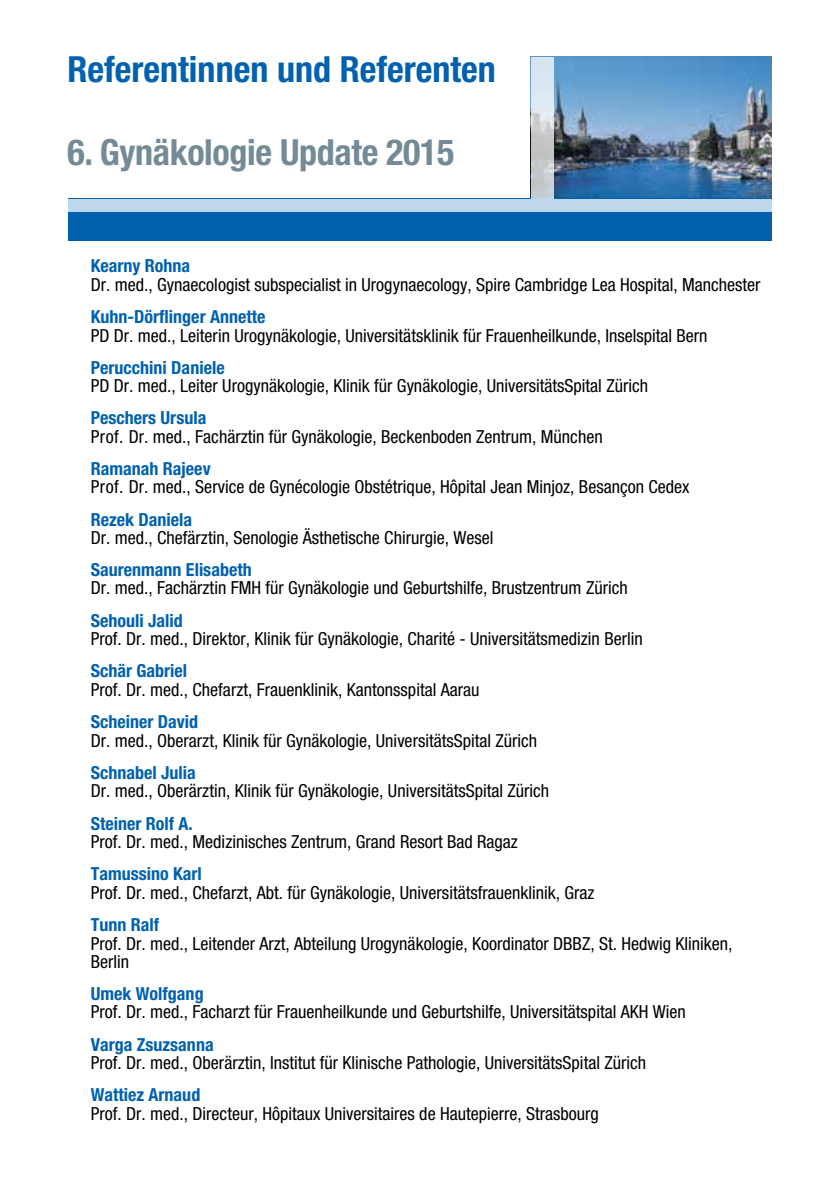
<style>
.page{position:relative;width:840px;height:1191px;background:#fff}
.page>*{position:absolute;margin:0;border:0;box-sizing:border-box;transform-origin:0 0}
.t1{font:700 condensed 36px "Helvetica Neue LT Std";color:#0061af}
.t2{font:700 condensed 36px "Helvetica Neue LT Std";letter-spacing:-.01em;color:#748a96}
.t3{font:condensed 18px/18px "Helvetica Neue LT Std";color:#000}
.t4{font:700 condensed 18px "Helvetica Neue LT Std";color:#0061af}
</style>
<div class="page">
<img style="left:553px;top:57px;width:218px;height:142px">
<div style="left:68px;top:199px;width:703px;height:42px;background:#0061af"></div>
<svg style="left:530px;top:57px;width:23px;height:142px;background:#c9d1d8"></svg>
<div style="left:68px;top:199px;width:703px;height:12px;background:#bfd7ea"></div>
<h1 class="t1" style="left:67px;top:48px;width:429px">Referentinnen und Referenten</h1>
<h1 class="t2" style="left:67px;top:130px;width:388px">6. Gynäkologie Update 2015</h1>
<p class="t4" style="left:91px;top:255px;width:101px">Kearny Rohna</p>
<p class="t3" style="left:91px;top:275px;width:671px">Dr. med., Gynaecologist subspecialist in Urogynaecology, Spire Cambridge Lea Hospital, Manchester</p>
<p class="t4" style="left:91px;top:306px;width:176px">Kuhn-Dörflinger Annette</p>
<p class="t3" style="left:91px;top:326px;width:618px">PD Dr. med., Leiterin Urogynäkologie, Universitätsklinik für Frauenheilkunde, Inselspital Bern</p>
<p class="t4" style="left:91px;top:357px;width:135px">Perucchini Daniele</p>
<p class="t3" style="left:91px;top:376px;width:558px">PD Dr. med., Leiter Urogynäkologie, Klinik für Gynäkologie, UniversitätsSpital Zürich</p>
<p class="t4" style="left:91px;top:407px;width:117px">Peschers Ursula</p>
<p class="t3" style="left:91px;top:427px;width:513px">Prof. Dr. med., Fachärztin für Gynäkologie, Beckenboden Zentrum, München</p>
<p class="t4" style="left:91px;top:457px;width:121px">Ramanah Rajeev</p>
<p class="t3" style="left:91px;top:478px;width:600px">Prof. Dr. med., Service de Gynécologie Obstétrique, Hôpital Jean Minjoz, Besançon Cedex</p>
<p class="t4" style="left:91px;top:508px;width:103px">Rezek Daniela</p>
<p class="t3" style="left:91px;top:528px;width:404px">Dr. med., Chefärztin, Senologie Ästhetische Chirurgie, Wesel</p>
<p class="t4" style="left:91px;top:558px;width:162px">Saurenmann Elisabeth</p>
<p class="t3" style="left:91px;top:579px;width:538px">Dr. med., Fachärztin FMH für Gynäkologie und Geburtshilfe, Brustzentrum Zürich</p>
<p class="t4" style="left:91px;top:609px;width:94px">Sehouli Jalid</p>
<p class="t3" style="left:91px;top:629px;width:553px">Prof. Dr. med., Direktor, Klinik für Gynäkologie, Charité - Universitätsmedizin Berlin</p>
<p class="t4" style="left:91px;top:660px;width:98px">Schär Gabriel</p>
<p class="t3" style="left:91px;top:680px;width:390px">Prof. Dr. med., Chefarzt, Frauenklinik, Kantonsspital Aarau</p>
<p class="t4" style="left:91px;top:711px;width:109px">Scheiner David</p>
<p class="t3" style="left:91px;top:731px;width:447px">Dr. med., Oberarzt, Klinik für Gynäkologie, UniversitätsSpital Zürich</p>
<p class="t4" style="left:91px;top:761px;width:107px">Schnabel Julia</p>
<p class="t3" style="left:91px;top:782px;width:459px">Dr. med., Oberärztin, Klinik für Gynäkologie, UniversitätsSpital Zürich</p>
<p class="t4" style="left:91px;top:812px;width:104px">Steiner Rolf A.</p>
<p class="t3" style="left:91px;top:832px;width:428px">Prof. Dr. med., Medizinisches Zentrum, Grand Resort Bad Ragaz</p>
<p class="t4" style="left:91px;top:863px;width:112px">Tamussino Karl</p>
<p class="t3" style="left:91px;top:883px;width:505px">Prof. Dr. med., Chefarzt, Abt. für Gynäkologie, Universitätsfrauenklinik, Graz</p>
<p class="t4" style="left:91px;top:913px;width:70px">Tunn Ralf</p>
<p class="t3" style="left:91px;top:934px;width:643px">Prof. Dr. med., Leitender Arzt, Abteilung Urogynäkologie, Koordinator DBBZ, St. Hedwig Kliniken,<br>Berlin</p>
<p class="t4" style="left:91px;top:982px;width:114px">Umek Wolfgang</p>
<p class="t3" style="left:91px;top:1003px;width:596px">Prof. Dr. med., Facharzt für Frauenheilkunde und Geburtshilfe, Universitätspital AKH Wien</p>
<p class="t4" style="left:91px;top:1033px;width:124px">Varga Zsuzsanna</p>
<p class="t3" style="left:91px;top:1053px;width:556px">Prof. Dr. med., Oberärztin, Institut für Klinische Pathologie, UniversitätsSpital Zürich</p>
<p class="t4" style="left:91px;top:1084px;width:111px">Wattiez Arnaud</p>
<p class="t3" style="left:91px;top:1104px;width:509px">Prof. Dr. med., Directeur, Hôpitaux Universitaires de Hautepierre, Strasbourg</p>
</div>
